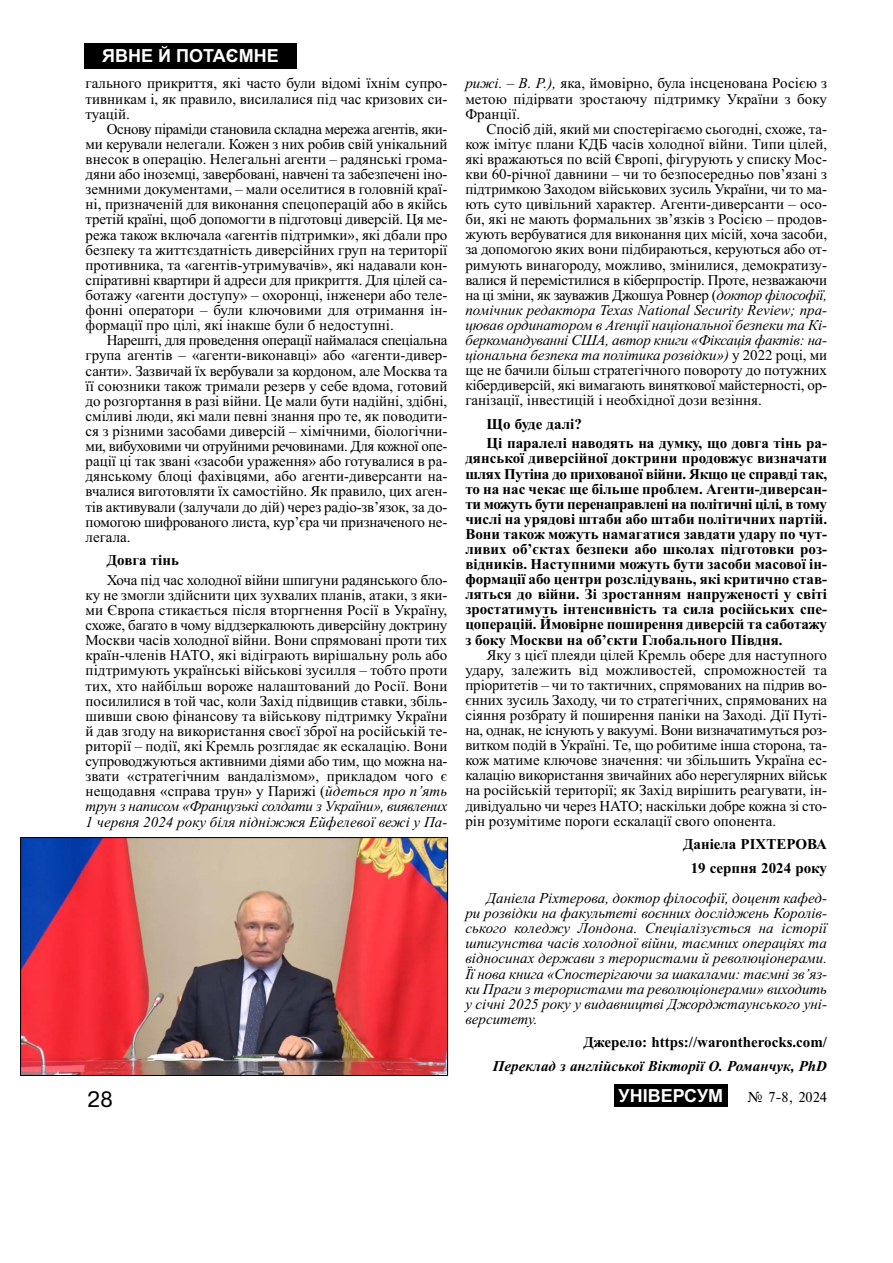
<style>
.page{position:relative;width:893px;height:1263px;background:#fff}
.page>*{position:absolute;margin:0;border:0;box-sizing:border-box;transform-origin:0 0}
.t1{font:21px "Ukr";color:#000}
.t2{font:700 18px "Arial";color:#fff}
.t3{font:15px/15.1px "Times New Roman";color:#000;text-align:justify}
.t4{font:700 15px/15.1px "Times New Roman";color:#000}
.t5{font:italic 15px/15.1px "Times New Roman";color:#000;text-align:justify}
.t6{font:italic 700 15px "Times New Roman";color:#000}
.t7{font:15px "Times";color:#000}
.s1{font-style:italic}
</style>
<div class="page">
<div style="left:84px;top:43px;width:213px;height:26px;background:#000"></div>
<div style="left:614px;top:1084px;width:113px;height:23px;background:#000"></div>
<img style="left:22px;top:839px;width:424px;height:235px">
<div style="left:20px;top:837px;width:428px;height:239px;border:1px solid #000"></div>
<p class="t2" style="left:102px;top:46px;width:178px">ЯВНЕ Й ПОТАЄМНЕ</p>
<p class="t3" style="left:86px;top:77px;width:363px">гального прикриття, які часто були відомі їхнім супро&shy;тивникам і, як правило, висилалися під час кризових си&shy;туацій.</p>
<p class="t3" style="left:86px;top:123px;width:363px;text-indent:21px">Основу піраміди становила складна мережа агентів, яки&shy;ми керували нелегали. Кожен з них робив свій унікальний внесок в операцію. Нелегальні агенти – радянські грома&shy;дяни або іноземці, завербовані, навчені та забезпечені іно&shy;земними документами, – мали оселитися в головній краї&shy;ні, призначеній для виконання спецоперацій або в якійсь третій країні, щоб допомогти в підготовці диверсій. Ця ме&shy;режа також включала «агентів підтримки», які дбали про безпеку та життєздатність диверсійних груп на території противника, та «агентів-утримувачів», які надавали кон&shy;спіративні квартири й адреси для прикриття. Для цілей са&shy;ботажу «агенти доступу» – охоронці, інженери або теле&shy;фонні оператори – були ключовими для отримання ін&shy;формації про цілі, які інакше були б недоступні.</p>
<p class="t3" style="left:86px;top:334px;width:363px;text-indent:21px">Нарешті, для проведення операції наймалася спеціальна група агентів – «агенти-виконавці» або «агенти-дивер&shy;санти». Зазвичай їх вербували за кордоном, але Москва та її союзники також тримали резерв у себе вдома, готовий до розгортання в разі війни. Це мали бути надійні, здібні, сміливі люди, які мали певні знання про те, як поводити&shy;ся з різними засобами диверсій – хімічними, біологічни&shy;ми, вибуховими чи отруйними речовинами. Для кожної опе&shy;рації ці так звані «засоби ураження» або готувалися в ра&shy;дянському блоці фахівцями, або агенти-диверсанти на&shy;вчалися виготовляти їх самостійно. Як правило, цих аген&shy;тів активували (залучали до дій) через радіо-зв’язок, за до&shy;помогою шифрованого листа, кур’єра чи призначеного не&shy;легала.</p>
<p class="t4" style="left:107px;top:555px;width:74px">Довга тінь</p>
<p class="t3" style="left:86px;top:574px;width:363px;text-indent:21px">Хоча під час холодної війни шпигуни радянського бло&shy;ку не змогли здійснити цих зухвалих планів, атаки, з яки&shy;ми Європа стикається після вторгнення Росії в Україну, схоже, багато в чому віддзеркалюють диверсійну доктрину Москви часів холодної війни. Вони спрямовані проти тих країн-членів НАТО, які відіграють вирішальну роль або підтримують українські військові зусилля – тобто проти тих, хто найбільш вороже налаштований до Росії. Вони посилилися в той час, коли Захід підвищив ставки, збіль&shy;шивши свою фінансову та військову підтримку України й дав згоду на використання своєї зброї на російській те&shy;риторії – події, які Кремль розглядає як ескалацію. Вони супроводжуються активними діями або тим, що можна на&shy;звати «стратегічним вандалізмом», прикладом чого є нещодавня «справа трун» у Парижі (<span class="s1">йдеться про п’ять трун з написом «Французькі солдати з України», виявлених 1 червня 2024 року біля підніжжя Ейфелевої вежі у Па-</span></p>
<p class="t3" style="left:465px;top:77px;width:363px"><span class="s1">рижі. – В. Р.),</span> яка, ймовірно, була інсценована Росією з метою підірвати зростаючу підтримку України з боку Франції.</p>
<p class="t3" style="left:465px;top:123px;width:363px;text-indent:21px">Спосіб дій, який ми спостерігаємо сьогодні, схоже, та&shy;кож імітує плани КДБ часів холодної війни. Типи цілей, які вражаються по всій Європі, фігурують у списку Мос&shy;кви 60-річної давнини – чи то безпосередньо пов’язані з підтримкою Заходом військових зусиль України, чи то ма&shy;ють суто цивільний характер. Агенти-диверсанти – осо&shy;би, які не мають формальних зв’язків з Росією – продов&shy;жують вербуватися для виконання цих місій, хоча засоби, за допомогою яких вони підбираються, керуються або от&shy;римують винагороду, можливо, змінилися, демократизу&shy;валися й перемістилися в кіберпростір. Проте, незважаючи на ці зміни, як зауважив Джошуа Ровнер (<span class="s1">доктор філософії, помічник редактора Texas National Security Review; пра&shy;цював ординатором в Аґенції національної безпеки та Кі&shy;беркомандуванні США, автор книги «Фіксація фактів: на&shy;ціональна безпека та політика розвідки»)</span> у 2022 році, ми ще не бачили більш стратегічного повороту до потужних кібердиверсій, які вимагають виняткової майстерності, ор&shy;ганізації, інвестицій і необхідної дози везіння.</p>
<p class="t4" style="left:486px;top:416px;width:342px;line-height:19.4px">Що буде далі?<br>Ці паралелі наводять на думку, що довга тінь ра-</p>
<p class="t4" style="left:465px;top:453px;width:363px;text-align:justify">дянської диверсійної доктрини продовжує визначати шлях Путіна до прихованої війни. Якщо це справді так, то на нас чекає ще більше проблем. Агенти-диверсан&shy;ти можуть бути перенаправлені на політичні цілі, в тому числі на урядові штаби або штаби політичних партій.<br>Вони також можуть намагатися завдати удару по чут&shy;ливих об’єктах безпеки або школах підготовки роз&shy;відників. Наступними можуть бути засоби масової ін&shy;формації або центри розслідувань, які критично став&shy;ляться до війни. Зі зростанням напруженості у світі зростатимуть інтенсивність та сила російських спе&shy;цоперацій. Ймовірне поширення диверсій та саботажу з боку Москви на об’єкти Глобального Півдня.</p>
<p class="t3" style="left:465px;top:648px;width:363px;text-indent:21px">Яку з цієї плеяди цілей Кремль обере для наступного удару, залежить від можливостей, спроможностей та пріоритетів – чи то тактичних, спрямованих на підрив во&shy;єнних зусиль Заходу, чи то стратегічних, спрямованих на сіяння розбрату й поширення паніки на Заході. Дії Путі&shy;на, однак, не існують у вакуумі. Вони визначатимуться роз&shy;витком подій в Україні. Те, що робитиме інша сторона, та&shy;кож матиме ключове значення: чи збільшить Україна ес&shy;калацію використання звичайних або нерегулярних військ на російській території; як Захід вирішить реагувати, ін&shy;дивідуально чи через НАТО; наскільки добре кожна зі сто&shy;рін розумітиме пороги ескалації свого опонента.</p>
<p class="t4" style="left:683px;top:834px;width:145px;line-height:23.5px;text-align:center">Даніела РІХТЕРОВА<br>19 серпня 2024 року</p>
<p class="t5" style="left:465px;top:892px;width:363px;text-indent:21px">Даніела Ріхтерова, доктор філософії, доцент кафед&shy;ри розвідки на факультеті воєнних досліджень Королів&shy;ського коледжу Лондона. Спеціалізується на історії шпигунства часів холодної війни, таємних операціях та відносинах держави з терористами й революціонерами.<br>Її нова книга «Спостерігаючи за шакалами: таємні зв’яз&shy;ки Праги з терористами та революціонерами» виходить у січні 2025 року у видавництві Джорджтаунського уні&shy;верситету.</p>
<p class="t4" style="left:583px;top:1036px;width:245px">Джерело: https://warontherocks.com/</p>
<p class="t6" style="left:493px;top:1061px;width:336px">Переклад з англійської Вікторії О. Романчук, PhD</p>
<h1 class="t1" style="left:87px;top:1087px;width:27px">28</h1>
<p class="t2" style="left:618px;top:1085px;width:106px">УНІВЕРСУМ</p>
<p class="t7" style="left:747px;top:1088px;width:81px">‹ 7-8, 2024</p>
</div>
